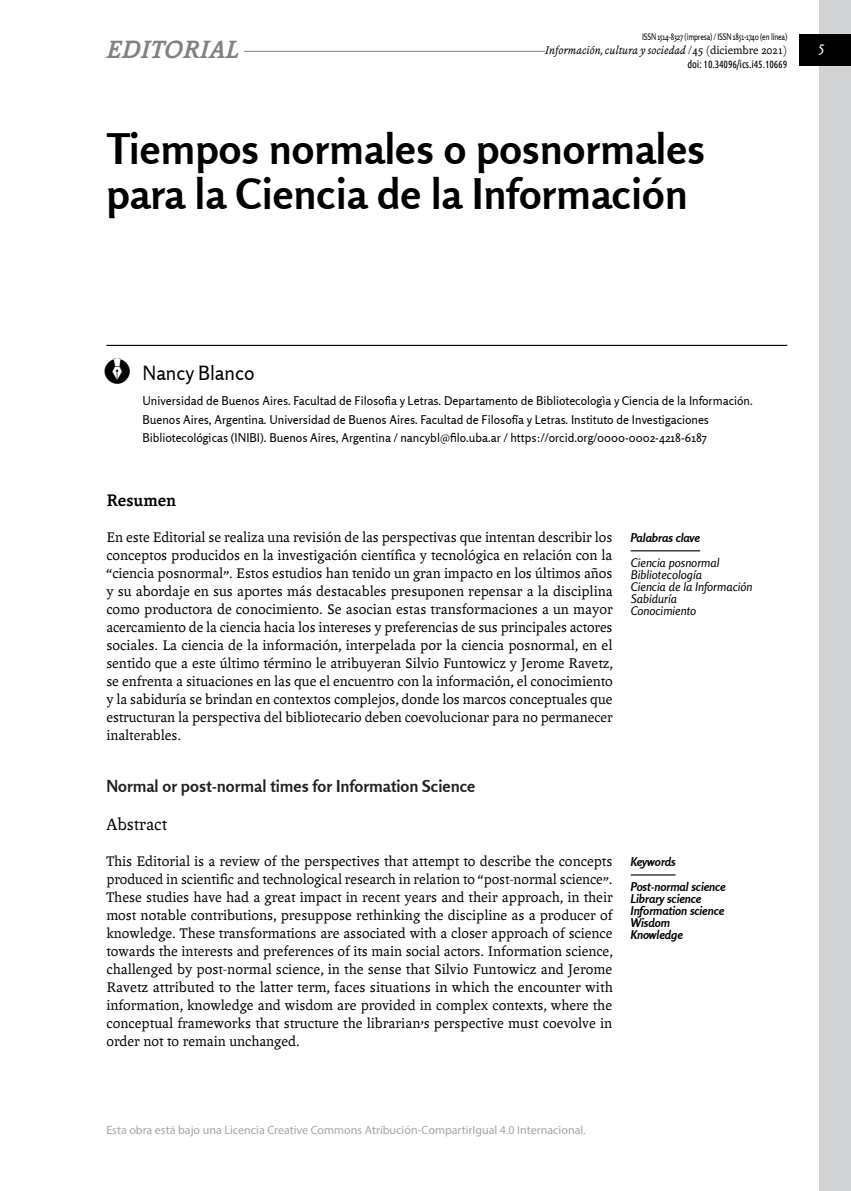
<style>
.page{position:relative;width:851px;height:1191px;background:#fff}
.page>*{position:absolute;margin:0;border:0;box-sizing:border-box;transform-origin:0 0}
.t1{font:700 42px/45px "Rosario";color:#000}
.t2{font:italic 700 27px "Andralis ND Os F";letter-spacing:.02em;color:#808285}
.t3{font:19.5px "Rosario";color:#000}
.t4{font:18px "Andralis ND Os F";color:#000}
.t5{font:700 18px "Andralis ND Os F";color:#000}
.t6{font:700 16.5px "Rosario";color:#222}
.t7{font:15px/18px "Andralis ND Os F";color:#000;text-align:justify}
.t8{font:15px "Rosario";color:#fff}
.t9{font:12px/18px "Rosario";color:#000}
.t10{font:italic 700 12px/12px "Rosario";color:#000}
.t11{font:12px "Myriad Pro";color:#a6a6a6}
.t12{font:italic 12px/12px "Rosario";color:#000}
.t13{font:italic 12px "Andralis ND Os F";color:#000}
.t14{font:10.5px "Ubuntu Condensed";letter-spacing:-.01em;color:#000}
.t15{font:9px "Rosario";letter-spacing:-.02em;color:#000;scale:.8 1}
.s1{font-style:normal}
.s2{font-family:"Iconospararevistasfilo Regula";font-size:33px}
</style>
<div class="page">
<hr style="left:106px;top:51px;width:546px;height:1px;background:#808285">
<div style="left:545px;top:44px;width:242px;height:15px;background:#fff"></div>
<div style="left:818px;top:0;width:32px;height:1191px;background:#d1d3d4"></div>
<div style="left:799px;top:35px;width:51px;height:31px;background:#000"></div>
<div style="left:106px;top:38px;width:138px;height:24px;background:#fff"></div>
<hr style="left:106px;top:345px;width:681px;height:1px;background:#000">
<hr style="left:630px;top:550px;width:70px;height:1px;background:#000">
<hr style="left:630px;top:874px;width:45px;height:1px;background:#000">
<p class="t15" style="left:642px;top:31px;width:183px">ISSN 1514-8327 (impresa) / ISSN 1851-1740 (en línea)</p>
<p class="t13" style="left:545px;top:44px;width:243px">Información, cultura y sociedad <span class="s1">/45 (diciembre 2021)</span></p>
<p class="t14" style="left:687px;top:58px;width:101px">doi: 10.34096/ics.i45.10669</p>
<h2 class="t2" style="left:106px;top:34px;width:133px">EDITORIAL</h2>
<p class="t8" style="left:818px;top:38px;width:7px">5</p>
<h1 class="t1" style="left:106px;top:126px;width:600px">Tiempos normales o posnormales para la Ciencia de la Información</h1>
<h3 class="t3" style="left:106px;top:361px;width:149px"><span class="s2">"</span> Nancy Blanco</h3>
<p class="t9" style="left:142px;top:392px;width:611px">Universidad de Buenos Aires. Facultad de Filosofìa y Letras. Departamento de Bibliotecologìa y Ciencia de la Información.<br>Buenos Aires, Argentina. Universidad de Buenos Aires. Facultad de Filosofía y Letras. Instituto de Investigaciones<br>Bibliotecológicas (INIBI). Buenos Aires, Argentina / nancybl@filo.uba.ar / https://orcid.org/0000-0002-4218-6187</p>
<p class="t5" style="left:106px;top:490px;width:71px">Resumen</p>
<p class="t7" style="left:106px;top:528px;width:508px">En este Editorial se realiza una revisión de las perspectivas que intentan describir los conceptos producidos en la investigación científica y tecnológica en relación con la “ciencia posnormal”. Estos estudios han tenido un gran impacto en los últimos años y su abordaje en sus aportes más destacables presuponen repensar a la disciplina como productora de conocimiento. Se asocian estas transformaciones a un mayor acercamiento de la ciencia hacia los intereses y preferencias de sus principales actores sociales. La ciencia de la información, interpelada por la ciencia posnormal, en el sentido que a este último término le atribuyeran Silvio Funtowicz y Jerome Ravetz, se enfrenta a situaciones en las que el encuentro con la información, el conocimiento y la sabiduría se brindan en contextos complejos, donde los marcos conceptuales que estructuran la perspectiva del bibliotecario deben coevolucionar para no permanecer inalterables.</p>
<p class="t6" style="left:106px;top:775px;width:370px">Normal or post-normal times for Information Science</p>
<p class="t4" style="left:106px;top:814px;width:62px">Abstract</p>
<p class="t7" style="left:106px;top:852px;width:508px">This Editorial is a review of the perspectives that attempt to describe the concepts produced in scientific and technological research in relation to “post-normal science”.<br>These studies have had a great impact in recent years and their approach, in their most notable contributions, presuppose rethinking the discipline as a producer of knowledge. These transformations are associated with a closer approach of science towards the interests and preferences of its main social actors. Information science, challenged by post-normal science, in the sense that Silvio Funtowicz and Jerome Ravetz attributed to the latter term, faces situations in which the encounter with information, knowledge and wisdom are provided in complex contexts, where the conceptual frameworks that structure the librarian’s perspective must coevolve in order not to remain unchanged.</p>
<p class="t10" style="left:630px;top:531px;width:71px">Palabras clave</p>
<p class="t12" style="left:630px;top:556px;width:123px">Ciencia posnormal<br>Bibliotecología<br>Ciencia de la Información<br>Sabiduría<br>Conocimiento</p>
<p class="t10" style="left:630px;top:849px;width:97px;line-height:24.8px">Keywords<br>Post-normal science</p>
<p class="t10" style="left:630px;top:892px;width:95px">Library science<br>Information science<br>Wisdom<br>Knowledge</p>
<p class="t11" style="left:106px;top:1123px;width:480px">Esta obra está bajo una Licencia Creative Commons Atribución-CompartirIgual 4.0 Internacional.</p>
</div>
